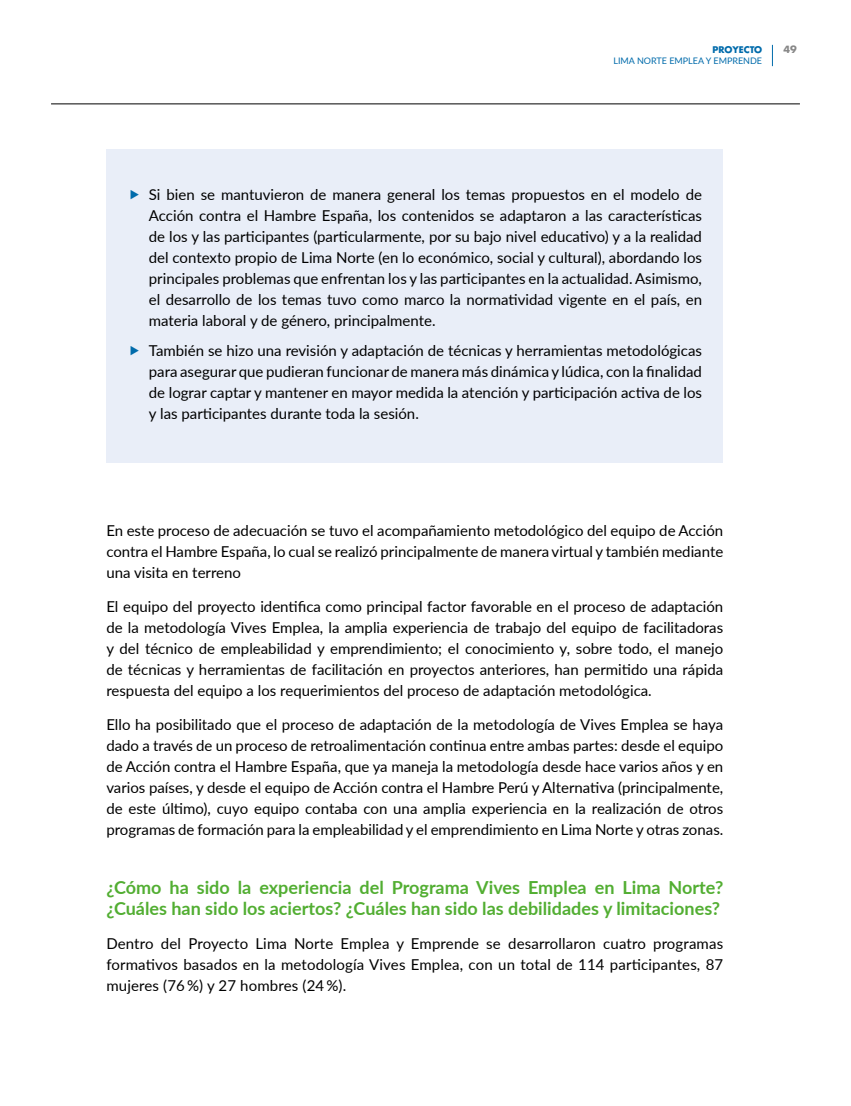
<style>
.page{position:relative;width:851px;height:1106px;background:#fff}
.page>*{position:absolute;margin:0;border:0;box-sizing:border-box;transform-origin:0 0}
.t1{font:700 18px/21px "Lato";color:#52ae32}
.t2{font:15px/21px "Lato";color:#000;text-align:justify}
.t3{font:700 9.75px "Futura LT Pro";color:#878787}
.t4{font:9px "Lato";color:#006bab}
.t5{font:700 9px "Futura LT Pro";color:#006bab}
</style>
<div class="page">
<hr style="left:51px;top:103px;width:748px;height:1px;background:#000">
<svg style="left:772px;top:45px;width:1px;height:21px"></svg>
<div style="left:106px;top:149px;width:617px;height:313px;background:#e9eef8"></div>
<p class="t5" style="left:712px;top:43px;width:51px">PROYECTO</p>
<p class="t3" style="left:783px;top:42px;width:15px">49</p>
<p class="t4" style="left:613px;top:54px;width:150px">LIMA NORTE EMPLEA Y EMPRENDE</p>
<p class="t2" style="left:149px;top:184px;width:554px">Si bien se mantuvieron de manera general los temas propuestos en el modelo de Acción contra el Hambre España, los contenidos se adaptaron a las características de los y las participantes (particularmente, por su bajo nivel educativo) y a la realidad del contexto propio de Lima Norte (en lo económico, social y cultural), abordando los principales problemas que enfrentan los y las participantes en la actualidad. Asimismo, el desarrollo de los temas tuvo como marco la normatividad vigente en el país, en materia laboral y de género, principalmente.</p>
<p class="t2" style="left:149px;top:339px;width:554px">También se hizo una revisión y adaptación de técnicas y herramientas metodológicas para asegurar que pudieran funcionar de manera más dinámica y lúdica, con la finalidad de lograr captar y mantener en mayor medida la atención y participación activa de los y las participantes durante toda la sesión.</p>
<p class="t2" style="left:106px;top:520px;width:618px">En este proceso de adecuación se tuvo el acompañamiento metodológico del equipo de Acción contra el Hambre España, lo cual se realizó principalmente de manera virtual y también mediante una visita en terreno</p>
<p class="t2" style="left:106px;top:595px;width:618px">El equipo del proyecto identifica como principal factor favorable en el proceso de adaptación de la metodología Vives Emplea, la amplia experiencia de trabajo del equipo de facilitadoras y del técnico de empleabilidad y emprendimiento; el conocimiento y, sobre todo, el manejo de técnicas y herramientas de facilitación en proyectos anteriores, han permitido una rápida respuesta del equipo a los requerimientos del proceso de adaptación metodológica.</p>
<p class="t2" style="left:106px;top:713px;width:618px">Ello ha posibilitado que el proceso de adaptación de la metodología de Vives Emplea se haya dado a través de un proceso de retroalimentación continua entre ambas partes: desde el equipo de Acción contra el Hambre España, que ya maneja la metodología desde hace varios años y en varios países, y desde el equipo de Acción contra el Hambre Perú y Alternativa (principalmente, de este último), cuyo equipo contaba con una amplia experiencia en la realización de otros programas de formación para la empleabilidad y el emprendimiento en Lima Norte y otras zonas.</p>
<p class="t1" style="left:106px;top:876px;width:618px">¿Cómo ha sido la experiencia del Programa Vives Emplea en Lima Norte? ¿Cuáles han sido los aciertos? ¿Cuáles han sido las debilidades y limitaciones?</p>
<p class="t2" style="left:106px;top:932px;width:618px">Dentro del Proyecto Lima Norte Emplea y Emprende se desarrollaron cuatro programas formativos basados en la metodología Vives Emplea, con un total de 114 participantes, 87 mujeres (76 %) y 27 hombres (24 %).</p>
</div>
